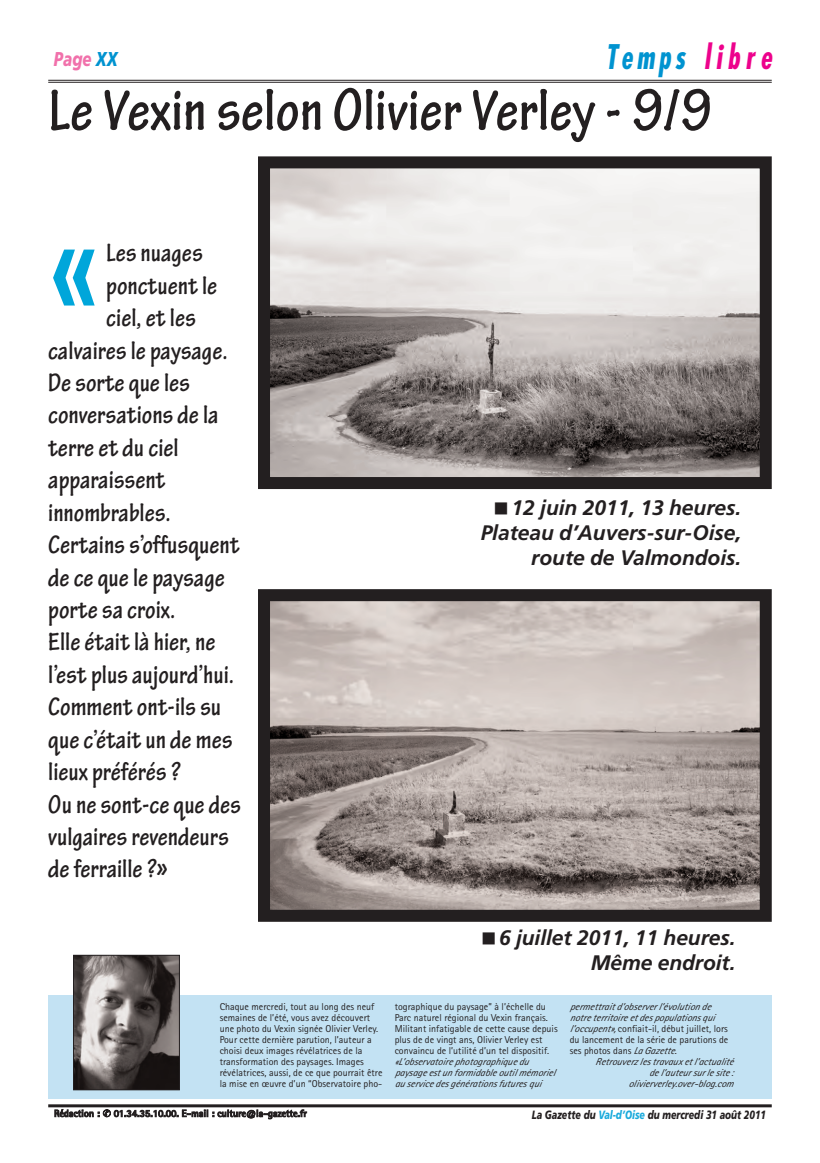
<style>
.page{position:relative;width:820px;height:1163px;background:#fff}
.page>*{position:absolute;margin:0;border:0;box-sizing:border-box;transform-origin:0 0}
.t1{font:150px "AT Rotis Sans Serif";color:#00a6da}
.t2{font:700 condensed 62px "Tekton Pro";color:#231f20}
.t3{font:700 condensed 33px "Futura";color:#0093d0;scale:.85 1}
.t4{font:700 condensed 27px "Tekton Pro";color:#231f20}
.t5{font:italic 700 21px/25.2px "Frutiger";letter-spacing:-.005em;color:#231f20;text-align:right}
.t6{font:italic 900 20px "Frutiger";letter-spacing:.005em;color:#f171ab;scale:.75 1}
.t7{font:italic 900 12px "Frutiger";letter-spacing:.005em;color:#231f20;scale:.75 1}
.t8{font:10px/11px "AT Rotis Sans Serif";color:#231f20}
.t9{font:italic 10px "AT Rotis Sans Serif";color:#231f20}
.t10{font:700 10px "AT Rotis Sans Serif";color:#231f20}
.s1{color:#0093d0}
.s2{color:#ed028c}
.s3{font-style:italic}
.s4{color:#1baadc}
</style>
<div class="page">
<hr style="left:48px;top:1104px;width:723px;height:3px;background:#231f20">
<hr style="left:48px;top:80px;width:723px;height:1px;background:#231f20">
<hr style="left:48px;top:82px;width:723px;height:1px;background:#231f20">
<img style="left:271px;top:169px;width:487px;height:307px">
<div style="left:258px;top:156px;width:513px;height:333px;border:12px solid #231f20"></div>
<img style="left:271px;top:602px;width:487px;height:306px">
<div style="left:258px;top:589px;width:513px;height:332px;border:12px solid #231f20"></div>
<div style="left:48px;top:995px;width:723px;height:103px;background:#c3e2f3"></div>
<img style="left:75px;top:956px;width:102px;height:131px">
<div style="left:73px;top:954px;width:106px;height:135px;border:1px solid #231f20"></div>
<p class="t6" style="left:54px;top:51px;width:86px">Page <span class="s1">XX</span></p>
<p class="t3" style="left:605px;top:43px;width:202px">Temps <span class="s2">libre</span></p>
<p class="t2" style="left:48px;top:89px;width:665px">Le Vexin selon Olivier Verley - 9/9</p>
<p class="t4" style="left:106px;top:243px;width:98px">Les nuages</p>
<p class="t4" style="left:106px;top:276px;width:113px">ponctuent le</p>
<p class="t4" style="left:106px;top:308px;width:91px">ciel, et les</p>
<p class="t4" style="left:48px;top:341px;width:181px">calvaires le paysage.</p>
<p class="t4" style="left:48px;top:373px;width:143px">De sorte que les</p>
<p class="t4" style="left:48px;top:405px;width:172px">conversations de la</p>
<p class="t4" style="left:48px;top:438px;width:132px">terre et du ciel</p>
<p class="t4" style="left:48px;top:470px;width:119px">apparaissent</p>
<p class="t4" style="left:48px;top:503px;width:124px">innombrables.</p>
<p class="t4" style="left:48px;top:535px;width:193px">Certains s’offusquent</p>
<p class="t4" style="left:48px;top:567px;width:178px">de ce que le paysage</p>
<p class="t4" style="left:48px;top:600px;width:129px">porte sa croix.</p>
<p class="t4" style="left:48px;top:632px;width:169px">Elle était là hier, ne</p>
<p class="t4" style="left:48px;top:665px;width:187px">l’est plus aujourd’hui.</p>
<p class="t4" style="left:48px;top:697px;width:174px">Comment ont-ils su</p>
<p class="t4" style="left:48px;top:729px;width:186px">que c’était un de mes</p>
<p class="t4" style="left:48px;top:762px;width:134px">lieux préférés ?</p>
<p class="t4" style="left:48px;top:794px;width:194px">Ou ne sont-ce que des</p>
<p class="t4" style="left:48px;top:827px;width:182px">vulgaires revendeurs</p>
<p class="t4" style="left:48px;top:859px;width:121px">de ferraille ?»</p>
<p class="t1" style="left:48px;top:207px;width:54px">«</p>
<p class="t5" style="left:480px;top:496px;width:262px">12 juin 2011, 13 heures.<br>Plateau d’Auvers-sur-Oise, route de Valmondois.</p>
<p class="t5" style="left:499px;top:926px;width:238px">6 juillet 2011, 11 heures.<br>Même endroit.</p>
<p class="t8" style="left:219px;top:1001px;width:164px">Chaque mercredi, tout au long des neuf semaines de l’été, vous avez découvert une photo du Vexin signée Olivier Verley.<br>Pour cette dernière parution, l’auteur a choisi deux images révélatrices de la transformation des paysages. Images révélatrices, aussi, de ce que pourrait être la mise en œuvre d’un “Observatoire pho-</p>
<p class="t8" style="left:394px;top:1001px;width:164px">tographique du paysage” à l’échelle du Parc naturel régional du Vexin français.<br>Militant infatigable de cette cause depuis plus de de vingt ans, Olivier Verley est convaincu de l’utilité d’un tel dispositif. <span class="s3">«L’observatoire photographique du paysage est un formidable outil mémoriel au service des générations futures qui</span></p>
<p class="t9" style="left:569px;top:1002px;width:144px">permettrait d’observer l’évolution de</p>
<p class="t9" style="left:569px;top:1013px;width:146px">notre territoire et des populations qui</p>
<p class="t8" style="left:569px;top:1023px;width:160px"><span class="s3">l’occupent»,</span>confiait-il, début juillet, lors</p>
<p class="t8" style="left:569px;top:1034px;width:160px">du lancement de la série de parutions de</p>
<p class="t8" style="left:569px;top:1045px;width:109px">ses photos dans <span class="s3">La Gazette</span>.</p>
<p class="t9" style="left:595px;top:1057px;width:139px">Retrouverz les travaux et l’actualité</p>
<p class="t9" style="left:648px;top:1068px;width:86px">de l’auteur sur le site :</p>
<p class="t9" style="left:628px;top:1079px;width:108px">olivierverley.over-blog.com</p>
<p class="t10" style="left:54px;top:1109px;width:254px">Rédaction : ✆ 01.34.35.10.00. E-mail : culture@la-gazette.fr</p>
<p class="t7" style="left:531px;top:1109px;width:314px">La Gazette du <span class="s4">Val-d’Oise</span> du mercredi 31 août 2011</p>
</div>
